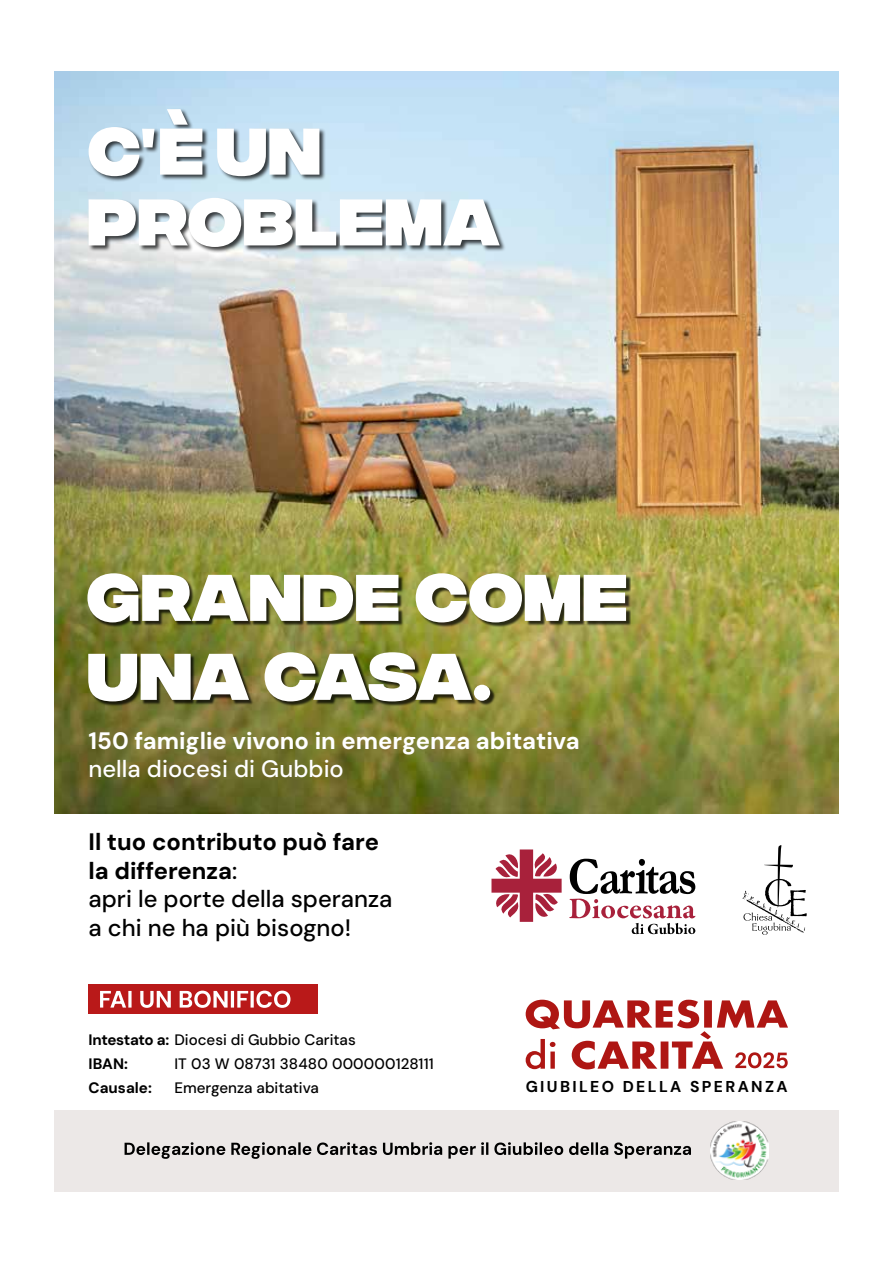
<style>
.page{position:relative;width:893px;height:1263px;background:#fff}
.page>*{position:absolute;margin:0;border:0;box-sizing:border-box;transform-origin:0 0}
.t1{font:500 23.85px/28.5px "DM Sans";color:#000}
.t2{font:700 23.85px "DM Sans";color:#fff}
.t3{font:500 23.85px "DM Sans";color:#fff}
.t4{font:700 15.75px "DM Sans";letter-spacing:.15em;color:#000}
.t5{font:500 15.15px/24.3px "DM Sans";color:#000}
.t6{font:700 15.15px "DM Sans";color:#000}
.s1{font-weight:700}
</style>
<div class="page">
<div style="left:54px;top:1110px;width:785px;height:81px;background:#ece8e7"></div>
<img style="left:54px;top:72px;width:785px;height:741px">
<div style="left:89px;top:653px;width:406px;height:54px;background:#000;opacity:.75"></div>
<svg style="left:88px;top:652px;width:402px;height:49px"></svg>
<div style="left:88px;top:574px;width:543px;height:54px;background:#000;opacity:.75"></div>
<svg style="left:87px;top:573px;width:539px;height:49px"></svg>
<div style="left:88px;top:108px;width:418px;height:146px;background:#000;opacity:.75"></div>
<svg style="left:89px;top:198px;width:411px;height:49px"></svg>
<svg style="left:89px;top:109px;width:230px;height:67px"></svg>
<div style="left:89px;top:984px;width:229px;height:30px;background:#b91919"></div>
<svg style="left:100px;top:991px;width:190px;height:17px"></svg>
<svg style="left:743px;top:845px;width:64px;height:90px"></svg>
<svg style="left:491px;top:849px;width:71px;height:73px"></svg>
<svg style="left:569px;top:859px;width:126px;height:75px"></svg>
<svg style="left:125px;top:1142px;width:566px;height:17px"></svg>
<img style="left:710px;top:1121px;width:58px;height:58px">
<svg style="left:526px;top:1000px;width:262px;height:69px"></svg>
<h1 class="t2" style="left:89px;top:725px;width:493px">150 famiglie vivono in emergenza abitativa</h1>
<h1 class="t3" style="left:89px;top:754px;width:257px">nella diocesi di Gubbio</h1>
<h1 class="t1" style="left:89px;top:827px;width:305px"><span class="s1">Il tuo contributo può fare la differenza</span>:<br>apri le porte della speranza a chi ne ha più bisogno!</h1>
<p class="t5" style="left:89px;top:1027px;width:269px"><span class="s1">Intestato a:</span> Diocesi di Gubbio Caritas<br><span class="s1">IBAN:</span></p>
<p class="t5" style="left:174px;top:1051px;width:261px">IT 03 W 08731 38480 000000128111</p>
<p class="t6" style="left:89px;top:1078px;width:65px">Causale:</p>
<p class="t5" style="left:174px;top:1075px;width:146px">Emergenza abitativa</p>
<p class="t4" style="left:526px;top:1077px;width:263px">GIUBILEO DELLA SPERANZA</p>
</div>
